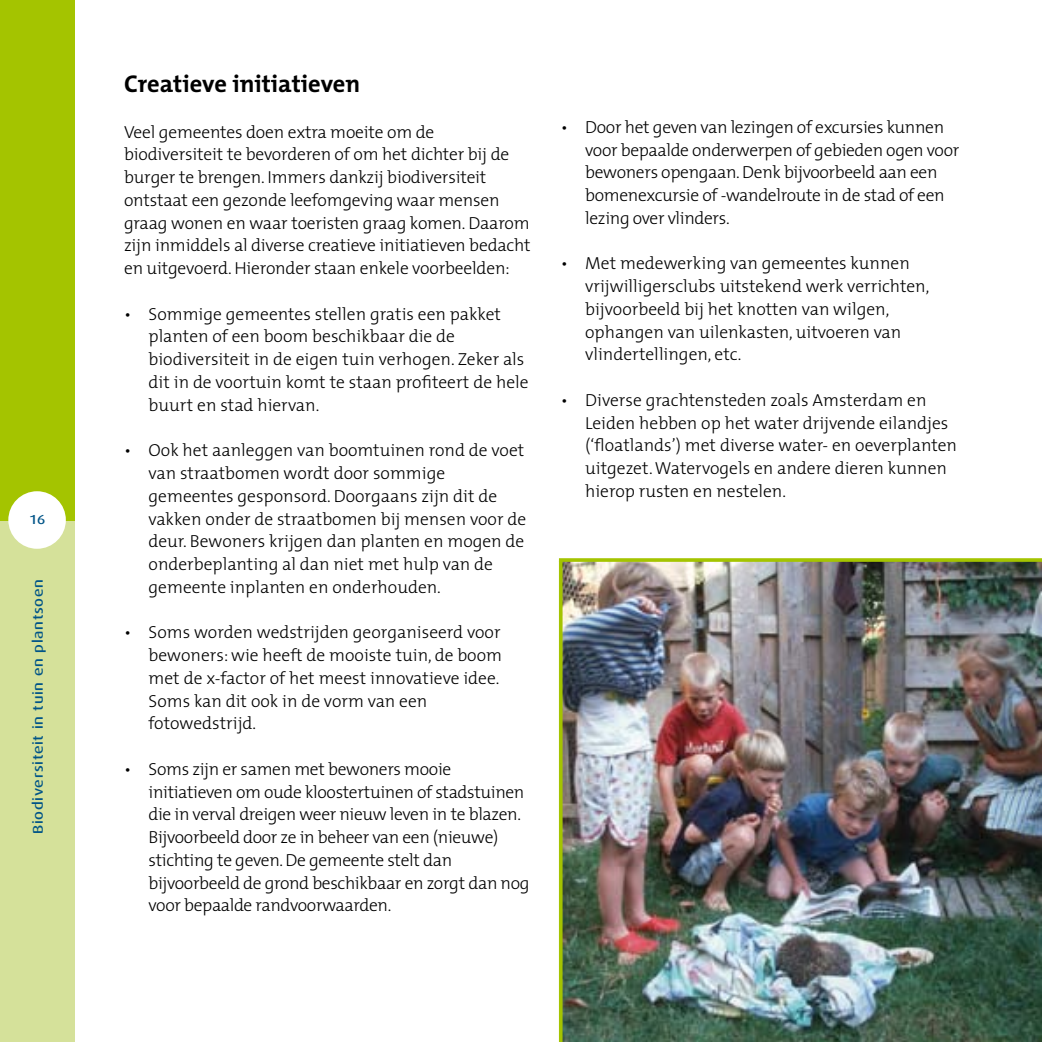
<style>
.page{position:relative;width:1042px;height:1042px;background:#fff}
.page>*{position:absolute;margin:0;border:0;box-sizing:border-box;transform-origin:0 0}
.t1{font:700 24.5px "The Mix";color:#000}
.t2{font:300 17.5px/22.8px "The Mix";letter-spacing:-.01em;color:#000}
.t3{font:500 14px "Dax Wide";letter-spacing:.05em;color:#005487}
.t4{font:500 13.12px "Dax Wide";color:#005487}
</style>
<div class="page">
<div style="left:0;top:520px;width:74px;height:522px;background:#d5e19a"></div>
<div style="left:0;top:0;width:74px;height:520px;background:#a4c400"></div>
<div style="left:8px;top:491px;width:58px;height:58px;background:#fff;border-radius:50%"></div>
<img style="left:562px;top:562px;width:480px;height:480px">
<hr style="left:559px;top:561px;width:3px;height:481px;background:#a4c400">
<svg style="left:559px;top:558px;width:483px;height:4px;background:#a8c412"></svg>
<p class="t4" style="left:29px;top:512px;width:18px">16</p>
<p class="t3" style="left:30px;top:834px;width:256px;rotate:-90deg">Biodiversiteit in tuin en plantsoen</p>
<h1 class="t1" style="left:124px;top:63px;width:238px">Creatieve initiatieven</h1>
<p class="t2" style="left:124px;top:120px;width:408px">Veel gemeentes doen extra moeite om de biodiversiteit te bevorderen of om het dichter bij de burger te brengen. Immers dankzij biodiversiteit ontstaat een gezonde leefomgeving waar mensen graag wonen en waar toeristen graag komen. Daarom zijn inmiddels al diverse creatieve initiatieven bedacht en uitgevoerd. Hieronder staan enkele voorbeelden:</p>
<p class="t2" style="left:149px;top:302px;width:381px;text-indent:-24px">• Sommige gemeentes stellen gratis een pakket planten of een boom beschikbaar die de biodiversiteit in de eigen tuin verhogen. Zeker als dit in de voortuin komt te staan profiteert de hele buurt en stad hiervan.</p>
<p class="t2" style="left:149px;top:438px;width:379px;text-indent:-24px">• Ook het aanleggen van boomtuinen rond de voet van straatbomen wordt door sommige gemeentes gesponsord. Doorgaans zijn dit de vakken onder de straatbomen bij mensen voor de deur. Bewoners krijgen dan planten en mogen de onderbeplanting al dan niet met hulp van de gemeente inplanten en onderhouden.</p>
<p class="t2" style="left:149px;top:620px;width:355px;text-indent:-24px">• Soms worden wedstrijden georganiseerd voor bewoners: wie heeft de mooiste tuin, de boom met de x-factor of het meest innovatieve idee.<br>Soms kan dit ook in de vorm van een fotowedstrijd.</p>
<p class="t2" style="left:149px;top:757px;width:382px;text-indent:-24px">• Soms zijn er samen met bewoners mooie initiatieven om oude kloostertuinen of stadstuinen die in verval dreigen weer nieuw leven in te blazen.<br>Bijvoorbeeld door ze in beheer van een (nieuwe) stichting te geven. De gemeente stelt dan bijvoorbeeld de grond beschikbaar en zorgt dan nog voor bepaalde randvoorwaarden.</p>
<p class="t2" style="left:585px;top:115px;width:376px;text-indent:-24px">• Door het geven van lezingen of excursies kunnen voor bepaalde onderwerpen of gebieden ogen voor bewoners opengaan. Denk bijvoorbeeld aan een bomenexcursie of -wandelroute in de stad of een lezing over vlinders.</p>
<p class="t2" style="left:585px;top:251px;width:346px;text-indent:-24px">• Met medewerking van gemeentes kunnen vrijwilligersclubs uitstekend werk verrichten, bijvoorbeeld bij het knotten van wilgen, ophangen van uilenkasten, uitvoeren van vlindertellingen, etc.</p>
<p class="t2" style="left:585px;top:388px;width:373px;text-indent:-24px">• Diverse grachtensteden zoals Amsterdam en Leiden hebben op het water drijvende eilandjes (‘floatlands’) met diverse water- en oeverplanten uitgezet. Watervogels en andere dieren kunnen hierop rusten en nestelen.</p>
</div>
